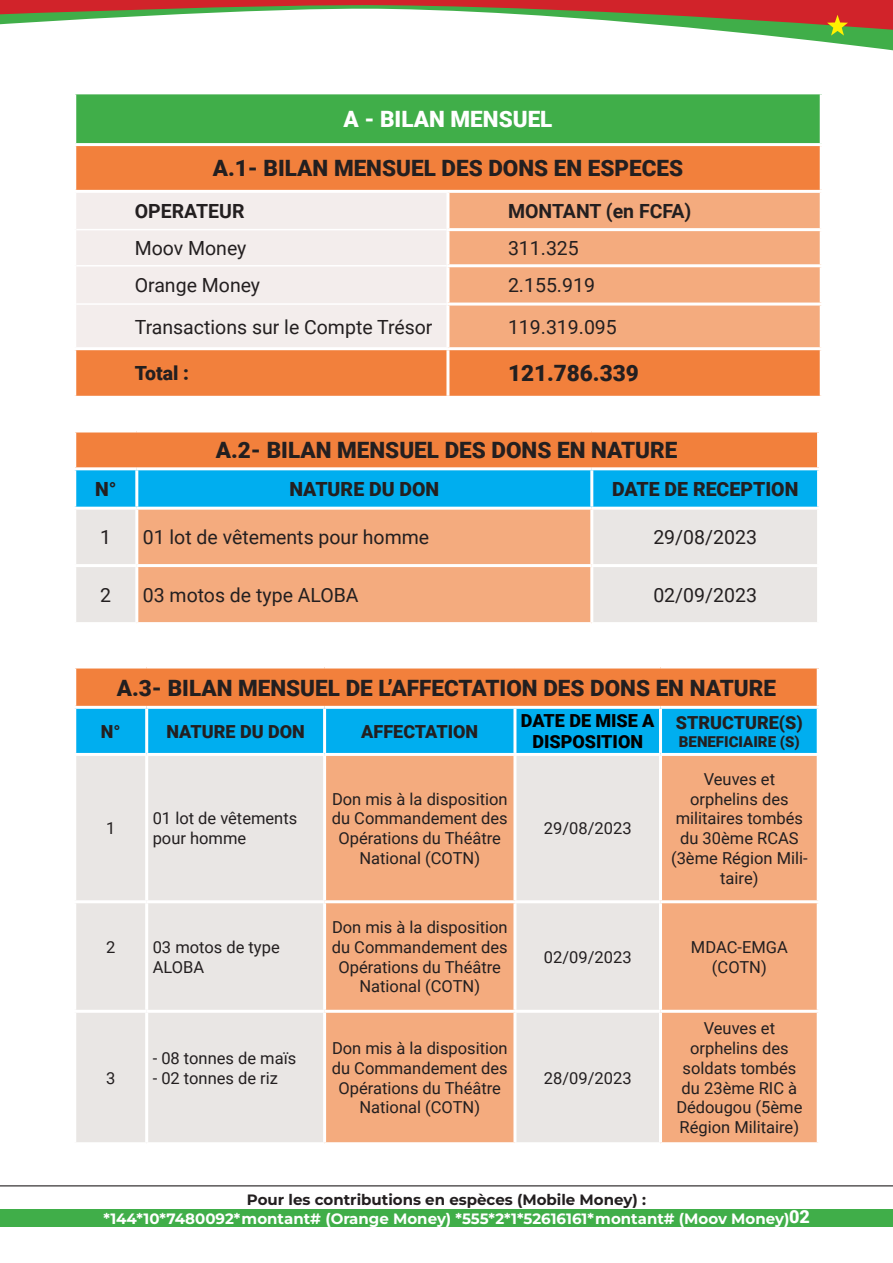
<style>
.page{position:relative;width:893px;height:1263px;background:#fff}
.page>*{position:absolute;margin:0;border:0;box-sizing:border-box;transform-origin:0 0}
.t1{font:900 22.5px "Roboto";color:#231f20}
.t2{font:900 22.5px "Roboto";color:#fff}
.t3{font:19.5px "Roboto";color:#231f20}
.t4{font:900 19.5px "Roboto";color:#231f20}
.t5{font:700 19.5px "Roboto";color:#231f20}
.t6{font:900 18px "Roboto";color:#231f20}
.t7{font:900 18px "Roboto";color:#000}
.t8{font:900 18px "Roboto";color:#fff}
.t9{font:16.5px/19.8px "Roboto";color:#231f20;text-align:center}
.t10{font:700 15px "Montserrat";color:#fff}
.t11{font:700 15px "Montserrat";color:#231f20}
.t12{font:900 15px "Roboto";color:#231f20}
</style>
<div class="page">
<div style="left:0;top:1209px;width:893px;height:18px;background:#40ae49"></div>
<hr style="left:0;top:1185px;width:893px;height:1px;background:#231f20">
<svg style="left:0;top:0;width:893px;height:50px"></svg>
<div style="left:75px;top:93px;width:746px;height:52px;background:#40ae49"></div>
<div style="left:75px;top:145px;width:746px;height:46px;background:#f2803c"></div>
<div style="left:76px;top:193px;width:370px;height:154px;background:#f3edec"></div>
<div style="left:449px;top:193px;width:371px;height:154px;background:#f4ab7e"></div>
<div style="left:76px;top:350px;width:744px;height:46px;background:#f2803c"></div>
<hr style="left:73px;top:91px;width:375px;height:3px;background:#fff">
<hr style="left:73px;top:94px;width:3px;height:49px;background:#fff">
<hr style="left:448px;top:91px;width:375px;height:3px;background:#fff">
<hr style="left:820px;top:94px;width:3px;height:49px;background:#fff">
<hr style="left:76px;top:229px;width:370px;height:1px;background:#fff">
<hr style="left:76px;top:265px;width:370px;height:1px;background:#fff">
<hr style="left:76px;top:303px;width:370px;height:2px;background:#fff">
<hr style="left:446px;top:228px;width:377px;height:3px;background:#fff">
<hr style="left:446px;top:264px;width:377px;height:3px;background:#fff">
<hr style="left:446px;top:303px;width:377px;height:3px;background:#fff">
<hr style="left:446px;top:350px;width:3px;height:46px;background:#fff">
<hr style="left:73px;top:143px;width:375px;height:3px;background:#fff">
<hr style="left:73px;top:146px;width:3px;height:44px;background:#fff">
<hr style="left:448px;top:143px;width:375px;height:3px;background:#fff">
<hr style="left:820px;top:146px;width:3px;height:44px;background:#fff">
<hr style="left:73px;top:190px;width:375px;height:3px;background:#fff">
<hr style="left:448px;top:190px;width:375px;height:3px;background:#fff">
<div style="left:75px;top:431px;width:744px;height:38px;background:#f2803c"></div>
<div style="left:76px;top:470px;width:741px;height:37px;background:#00aeef"></div>
<div style="left:76px;top:510px;width:741px;height:112px;background:#e9e6e4"></div>
<div style="left:138px;top:510px;width:452px;height:112px;background:#f4ab7e"></div>
<hr style="left:73px;top:429px;width:64px;height:3px;background:#fff">
<hr style="left:73px;top:432px;width:3px;height:35px;background:#fff">
<hr style="left:137px;top:429px;width:455px;height:3px;background:#fff">
<hr style="left:592px;top:429px;width:228px;height:3px;background:#fff">
<hr style="left:817px;top:432px;width:3px;height:35px;background:#fff">
<hr style="left:73px;top:467px;width:64px;height:3px;background:#fff">
<hr style="left:137px;top:467px;width:455px;height:3px;background:#fff">
<hr style="left:135px;top:470px;width:3px;height:37px;background:#fff">
<hr style="left:592px;top:467px;width:228px;height:3px;background:#fff">
<hr style="left:590px;top:470px;width:3px;height:37px;background:#fff">
<hr style="left:135px;top:510px;width:3px;height:54px;background:#fff">
<hr style="left:590px;top:510px;width:3px;height:54px;background:#fff">
<hr style="left:73px;top:564px;width:64px;height:3px;background:#fff">
<hr style="left:137px;top:564px;width:455px;height:3px;background:#fff">
<hr style="left:135px;top:567px;width:3px;height:55px;background:#fff">
<hr style="left:592px;top:564px;width:228px;height:3px;background:#fff">
<hr style="left:590px;top:567px;width:3px;height:55px;background:#fff">
<div style="left:75px;top:667px;width:743px;height:40px;background:#f2803c"></div>
<div style="left:76px;top:709px;width:741px;height:44px;background:#00aeef"></div>
<div style="left:76px;top:756px;width:583px;height:386px;background:#e9e6e4"></div>
<svg style="left:326px;top:756px;width:187px;height:386px;fill:#f4ab7e"></svg>
<div style="left:662px;top:756px;width:155px;height:386px;background:#f4ab7e"></div>
<hr style="left:73px;top:665px;width:74px;height:3px;background:#fff">
<hr style="left:73px;top:668px;width:3px;height:38px;background:#fff">
<hr style="left:147px;top:665px;width:178px;height:3px;background:#fff">
<hr style="left:325px;top:665px;width:190px;height:3px;background:#fff">
<hr style="left:515px;top:665px;width:145px;height:3px;background:#fff">
<hr style="left:660px;top:665px;width:160px;height:3px;background:#fff">
<hr style="left:817px;top:668px;width:3px;height:38px;background:#fff">
<hr style="left:325px;top:900px;width:190px;height:3px;background:#fff">
<hr style="left:325px;top:1010px;width:190px;height:3px;background:#fff">
<hr style="left:513px;top:756px;width:3px;height:144px;background:#fff">
<hr style="left:515px;top:900px;width:145px;height:3px;background:#fff">
<hr style="left:513px;top:903px;width:3px;height:107px;background:#fff">
<hr style="left:660px;top:900px;width:160px;height:3px;background:#fff">
<hr style="left:515px;top:1010px;width:145px;height:3px;background:#fff">
<hr style="left:513px;top:1013px;width:3px;height:129px;background:#fff">
<hr style="left:660px;top:1010px;width:160px;height:3px;background:#fff">
<hr style="left:145px;top:756px;width:3px;height:144px;background:#fff">
<hr style="left:323px;top:756px;width:3px;height:144px;background:#fff">
<hr style="left:73px;top:900px;width:74px;height:3px;background:#fff">
<hr style="left:147px;top:900px;width:178px;height:3px;background:#fff">
<hr style="left:145px;top:903px;width:3px;height:107px;background:#fff">
<hr style="left:323px;top:903px;width:3px;height:107px;background:#fff">
<hr style="left:73px;top:1010px;width:74px;height:3px;background:#fff">
<hr style="left:147px;top:1010px;width:178px;height:3px;background:#fff">
<hr style="left:145px;top:1013px;width:3px;height:129px;background:#fff">
<hr style="left:323px;top:1013px;width:3px;height:129px;background:#fff">
<hr style="left:73px;top:706px;width:74px;height:3px;background:#fff">
<hr style="left:147px;top:706px;width:178px;height:3px;background:#fff">
<hr style="left:145px;top:709px;width:3px;height:44px;background:#fff">
<hr style="left:325px;top:706px;width:190px;height:3px;background:#fff">
<hr style="left:323px;top:709px;width:3px;height:44px;background:#fff">
<hr style="left:515px;top:706px;width:145px;height:3px;background:#fff">
<hr style="left:513px;top:709px;width:3px;height:44px;background:#fff">
<hr style="left:660px;top:706px;width:160px;height:3px;background:#fff">
<hr style="left:659px;top:709px;width:3px;height:44px;background:#fff">
<p class="t2" style="left:343px;top:103px;width:211px">A - BILAN MENSUEL</p>
<p class="t1" style="left:213px;top:153px;width:472px">A.1- BILAN MENSUEL DES DONS EN ESPECES</p>
<p class="t5" style="left:135px;top:197px;width:111px">OPERATEUR</p>
<p class="t5" style="left:508px;top:197px;width:185px">MONTANT (en FCFA)</p>
<p class="t3" style="left:135px;top:234px;width:113px">Moov Money</p>
<p class="t3" style="left:508px;top:234px;width:72px">311.325</p>
<p class="t3" style="left:135px;top:272px;width:127px">Orange Money</p>
<p class="t3" style="left:508px;top:272px;width:88px">2.155.919</p>
<p class="t3" style="left:135px;top:313px;width:299px">Transactions sur le Compte Trésor</p>
<p class="t3" style="left:508px;top:313px;width:110px">119.319.095</p>
<p class="t4" style="left:135px;top:360px;width:56px">Total :</p>
<p class="t1" style="left:508px;top:358px;width:132px">121.786.339</p>
<p class="t1" style="left:216px;top:435px;width:463px">A.2- BILAN MENSUEL DES DONS EN NATURE</p>
<p class="t4" style="left:95px;top:475px;width:23px">N°</p>
<p class="t4" style="left:289px;top:475px;width:151px">NATURE DU DON</p>
<p class="t4" style="left:612px;top:475px;width:188px">DATE DE RECEPTION</p>
<p class="t3" style="left:100px;top:524px;width:12px">1</p>
<p class="t3" style="left:143px;top:524px;width:288px">01 lot de vêtements pour homme</p>
<p class="t3" style="left:653px;top:524px;width:105px">29/08/2023</p>
<p class="t3" style="left:100px;top:581px;width:12px">2</p>
<p class="t3" style="left:143px;top:581px;width:217px">03 motos de type ALOBA</p>
<p class="t3" style="left:653px;top:581px;width:105px">02/09/2023</p>
<p class="t1" style="left:117px;top:672px;width:661px">A.3- BILAN MENSUEL DE L’AFFECTATION DES DONS EN NATURE</p>
<p class="t6" style="left:101px;top:719px;width:21px">N°</p>
<p class="t6" style="left:166px;top:719px;width:140px">NATURE DU DON</p>
<p class="t6" style="left:361px;top:719px;width:118px">AFFECTATION</p>
<p class="t7" style="left:521px;top:708px;width:135px">DATE DE MISE A</p>
<p class="t7" style="left:532px;top:729px;width:112px">DISPOSITION</p>
<p class="t6" style="left:676px;top:710px;width:128px">STRUCTURE(S)</p>
<p class="t12" style="left:679px;top:731px;width:122px">BENEFICIAIRE (S)</p>
<p class="t9" style="left:106px;top:818px;width:11px">1</p>
<p class="t9" style="left:153px;top:808px;width:146px;text-align:left">01 lot de vêtements pour homme</p>
<p class="t9" style="left:106px;top:936px;width:11px">2</p>
<p class="t9" style="left:153px;top:936px;width:129px;text-align:left">03 motos de type<br>ALOBA</p>
<p class="t9" style="left:106px;top:1067px;width:11px">3</p>
<p class="t9" style="left:153px;top:1047px;width:145px">- 08 tonnes de maïs</p>
<p class="t9" style="left:153px;top:1067px;width:127px">- 02 tonnes de riz</p>
<p class="t9" style="left:332px;top:788px;width:178px">Don mis à la disposition du Commandement des<br>Opérations du Théâtre<br>National (COTN)</p>
<p class="t9" style="left:332px;top:917px;width:178px">Don mis à la disposition du Commandement des<br>Opérations du Théâtre<br>National (COTN)</p>
<p class="t9" style="left:332px;top:1037px;width:178px">Don mis à la disposition du Commandement des<br>Opérations du Théâtre<br>National (COTN)</p>
<p class="t9" style="left:544px;top:818px;width:89px">29/08/2023</p>
<p class="t9" style="left:544px;top:946px;width:89px">02/09/2023</p>
<p class="t9" style="left:544px;top:1067px;width:89px">28/09/2023</p>
<p class="t11" style="left:247px;top:1190px;width:401px">Pour les contributions en espèces (Mobile Money) :</p>
<p class="t9" style="left:704px;top:768px;width:73px">Veuves et</p>
<p class="t9" style="left:671px;top:788px;width:138px">orphelins des militaires tombés du 30ème RCAS (3ème Région Mili&shy;taire)</p>
<p class="t9" style="left:691px;top:936px;width:98px">MDAC-EMGA</p>
<p class="t9" style="left:712px;top:956px;width:56px">(COTN)</p>
<p class="t9" style="left:704px;top:1018px;width:73px">Veuves et</p>
<p class="t9" style="left:676px;top:1037px;width:128px">orphelins des soldats tombés du 23ème RIC à<br>Dédougou (5ème<br>Région Militaire)</p>
<p class="t8" style="left:789px;top:1204px;width:22px">02</p>
<p class="t10" style="left:103px;top:1208px;width:687px">*144*10*7480092*montant# (Orange Money) *555*2*1*52616161*montant# (Moov Money)</p>
</div>
